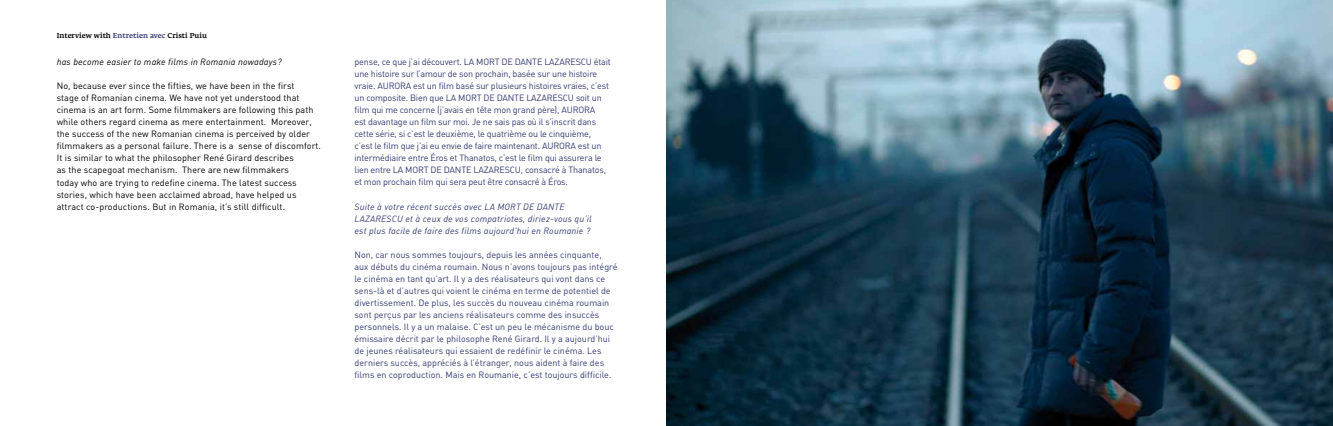
<style>
.page{position:relative;width:1333px;height:426px;background:#fff}
.page>*{position:absolute;margin:0;border:0;box-sizing:border-box;transform-origin:0 0}
.t1{font:9px/12px "DIN Regular Alternate";color:#373973}
.t2{font:9px/12px "DIN Regular Alternate";letter-spacing:-.02em;color:#373973}
.t3{font:9px/12px "DIN Regular Alternate";letter-spacing:.01em;color:#000}
.t4{font:9px/12px "DIN Regular Italic Alt";letter-spacing:.02em;color:#373973}
.t5{font:9px "DIN Regular Italic Alt";letter-spacing:.02em;color:#000}
.t6{font:500 7px "Fedra Serif A";color:#000}
.s1{color:#373973}
</style>
<div class="page">
<img style="left:666px;top:0;width:666px;height:425px">
<p class="t6" style="left:57px;top:31px;width:152px">Interview with <span class="s1">Entretien avec</span> Cristi Puiu</p>
<p class="t5" style="left:57px;top:56px;width:226px">has become easier to make films in Romania nowadays?</p>
<p class="t3" style="left:57px;top:80px;width:266px">No, because ever since the fifties, we have been in the first<br>stage of Romanian cinema. We have not yet understood that cinema is an art form. Some filmmakers are following this path while others regard cinema as mere entertainment. Moreover, the success of the new Romanian cinema is perceived by older filmmakers as a personal failure. There is a sense of discomfort.<br>It is similar to what the philosopher René Girard describes<br>as the scapegoat mechanism. There are new filmmakers<br>today who are trying to redefine cinema. The latest success stories, which have been acclaimed abroad, have helped us attract co-productions. But in Romania, it’s still difficult.</p>
<p class="t2" style="left:354px;top:56px;width:258px">pense, ce que j’ai découvert. LA MORT DE DANTE LAZARESCU était une histoire sur l’amour de son prochain, basée sur une histoire vraie. AURORA est un film basé sur plusieurs histoires vraies, c’est un composite. Bien que LA MORT DE DANTE LAZARESCU soit un film qui me concerne (j’avais en tête mon grand père), AURORA<br>est davantage un film sur moi. Je ne sais pas où il s’inscrit dans cette série, si c’est le deuxième, le quatrième ou le cinquième, c’est le film que j’ai eu envie de faire maintenant. AURORA est un intermédiaire entre Éros et Thanatos, c’est le film qui assurera le lien entre LA MORT DE DANTE LAZARESCU, consacré à Thanatos, et mon prochain film qui sera peut être consacré à Éros.</p>
<p class="t4" style="left:354px;top:200px;width:239px">Suite à votre récent succès avec LA MORT DE DANTE<br>LAZARESCU et à ceux de vos compatriotes, diriez-vous qu’il est plus facile de faire des films aujourd’hui en Roumanie ?</p>
<p class="t1" style="left:354px;top:248px;width:264px">Non, car nous sommes toujours, depuis les années cinquante, aux débuts du cinéma roumain. Nous n’avons toujours pas intégré le cinéma en tant qu’art. Il y a des réalisateurs qui vont dans ce sens-là et d’autres qui voient le cinéma en terme de potentiel de divertissement. De plus, les succès du nouveau cinéma roumain sont perçus par les anciens réalisateurs comme des insuccès personnels. Il y a un malaise. C’est un peu le mécanisme du bouc émissaire décrit par le philosophe René Girard. Il y a aujourd’hui de jeunes réalisateurs qui essaient de redéfinir le cinéma. Les derniers succès, appréciés à l’étranger, nous aident à faire des films en coproduction. Mais en Roumanie, c’est toujours difficile.</p>
</div>
